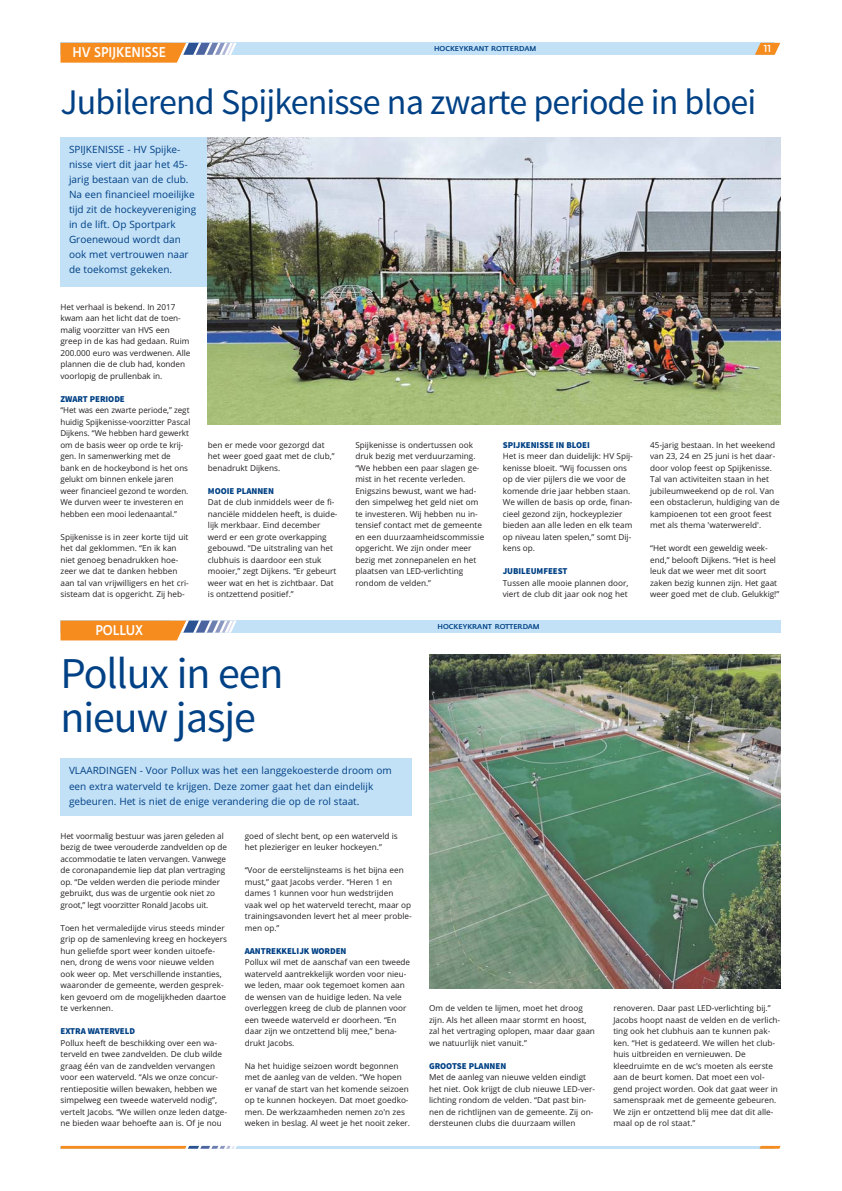
<style>
.page{position:relative;width:842px;height:1191px;background:#fff}
.page>*{position:absolute;margin:0;border:0;box-sizing:border-box;transform-origin:0 0}
.t1{font:44px/44px "Source Sans Pro";letter-spacing:-.025em;color:#004185}
.t2{font:36px "Source Sans Pro";letter-spacing:-.025em;color:#004185}
.t3{font:500 14px "Fedra Sans";color:#fff;scale:.85 1}
.t4{font:10px/15px "Open Sans";color:#004185}
.t5{font:500 10px "Fedra Sans";color:#fff;scale:.9 1}
.t6{font:900 9px "Source Sans Pro";letter-spacing:-.005em;color:#004185}
.t7{font:8.2px/11.5px "Open Sans";color:#231f20}
.t8{font:500 7px "Fedra Sans";color:#004185}
</style>
<div class="page">
<hr style="left:61px;top:1145px;width:713px;height:3px;background:#c2e0f6">
<svg style="left:61px;top:1145px;width:176px;height:3px"></svg>
<svg style="left:759px;top:1145px;width:22px;height:3px"></svg>
<div style="left:60px;top:43px;width:713px;height:12px;background:#c2e0f6"></div>
<svg style="left:60px;top:43px;width:177px;height:20px;background:#e6a15e"></svg>
<svg style="left:755px;top:43px;width:25px;height:12px"></svg>
<div style="left:60px;top:137px;width:148px;height:150px;background:#c2e0f6"></div>
<img style="left:208px;top:137px;width:572px;height:288px">
<div style="left:60px;top:620px;width:720px;height:12px;background:#c2e0f6"></div>
<svg style="left:61px;top:620px;width:176px;height:20px;background:#e4a15f"></svg>
<div style="left:60px;top:758px;width:352px;height:58px;background:#c2e0f6"></div>
<img style="left:429px;top:655px;width:351px;height:333px">
<h3 class="t3" style="left:73px;top:46px;width:111px">HV SPIJKENISSE</h3>
<p class="t5" style="left:764px;top:44px;width:10px">11</p>
<p class="t8" style="left:434px;top:46px;width:104px">HOCKEYKRANT ROTTERDAM</p>
<h2 class="t2" style="left:60px;top:88px;width:697px">Jubilerend Spijkenisse na zwarte periode in bloei</h2>
<p class="t4" style="left:69px;top:143px;width:129px">SPIJKENISSE - HV Spijke&shy;nisse viert dit jaar het 45- jarig bestaan van de club.<br>Na een financieel moeilijke tijd zit de hockeyvereniging in de lift. Op Sportpark<br>Groenewoud wordt dan ook met vertrouwen naar de toekomst gekeken.</p>
<p class="t7" style="left:60px;top:302px;width:131px">Het verhaal is bekend. In 2017 kwam aan het licht dat de toen&shy;malig voorzitter van HVS een greep in de kas had gedaan. Ruim<br>200.000 euro was verdwenen. Alle plannen die de club had, konden voorlopig de prullenbak in.</p>
<p class="t6" style="left:60px;top:395px;width:66px">ZWART PERIODE</p>
<p class="t7" style="left:60px;top:405px;width:131px">“Het was een zwarte periode,” zegt huidig Spijkenisse-voorzitter Pascal<br>Dijkens. “We hebben hard gewerkt om de basis weer op orde te krij&shy;gen. In samenwerking met de bank en de hockeybond is het ons gelukt om binnen enkele jaren weer financieel gezond te worden.<br>We durven weer te investeren en hebben een mooi ledenaantal.”</p>
<p class="t7" style="left:60px;top:532px;width:130px">Spijkenisse is in zeer korte tijd uit het dal geklommen. “En ik kan niet genoeg benadrukken hoe&shy;zeer we dat te danken hebben aan tal van vrijwilligers en het cri&shy;sisteam dat is opgericht. Zij heb-</p>
<h3 class="t3" style="left:95px;top:624px;width:58px">POLLUX</h3>
<p class="t7" style="left:208px;top:440px;width:128px">ben er mede voor gezorgd dat het weer goed gaat met de club,” benadrukt Dijkens.</p>
<p class="t6" style="left:208px;top:487px;width:68px">MOOIE PLANNEN</p>
<p class="t7" style="left:208px;top:497px;width:131px">Dat de club inmiddels weer de fi&shy;nanciële middelen heeft, is duide&shy;lijk merkbaar. Eind december werd er een grote overkapping gebouwd. “De uitstraling van het clubhuis is daardoor een stuk mooier,” zegt Dijkens. “Er gebeurt weer wat en het is zichtbaar. Dat is ontzettend positief.”</p>
<h1 class="t1" style="left:60px;top:655px;width:225px">Pollux in een nieuw jasje</h1>
<p class="t7" style="left:355px;top:440px;width:130px">Spijkenisse is ondertussen ook druk bezig met verduurzaming. “We hebben een paar slagen ge&shy;mist in het recente verleden.<br>Enigszins bewust, want we had&shy;den simpelweg het geld niet om te investeren. Wij hebben nu in&shy;tensief contact met de gemeente en een duurzaamheidscommissie opgericht. We zijn onder meer bezig met zonnepanelen en het plaatsen van LED-verlichting rondom de velden.”</p>
<p class="t6" style="left:503px;top:441px;width:89px">SPIJKENISSE IN BLOEI</p>
<p class="t7" style="left:503px;top:451px;width:132px">Het is meer dan duidelijk: HV Spij&shy;kenisse bloeit. “Wij focussen ons op de vier pijlers die we voor de komende drie jaar hebben staan.<br>We willen de basis op orde, finan&shy;cieel gezond zijn, hockeyplezier bieden aan alle leden en elk team op niveau laten spelen,” somt Dij&shy;kens op.</p>
<p class="t6" style="left:503px;top:568px;width:66px">JUBILEUMFEEST</p>
<p class="t7" style="left:503px;top:578px;width:127px">Tussen alle mooie plannen door, viert de club dit jaar ook nog het</p>
<p class="t8" style="left:438px;top:623px;width:104px">HOCKEYKRANT ROTTERDAM</p>
<p class="t4" style="left:69px;top:764px;width:324px">VLAARDINGEN - Voor Pollux was het een langgekoesterde droom om een extra waterveld te krijgen. Deze zomer gaat het dan eindelijk gebeuren. Het is niet de enige verandering die op de rol staat.</p>
<p class="t7" style="left:650px;top:440px;width:131px">45-jarig bestaan. In het weekend van 23, 24 en 25 juni is het daar&shy;door volop feest op Spijkenisse.<br>Tal van activiteiten staan in het jubileumweekend op de rol. Van een obstaclerun, huldiging van de kampioenen tot een groot feest met als thema 'waterwereld'.</p>
<p class="t7" style="left:650px;top:543px;width:131px">“Het wordt een geweldig week&shy;end,” belooft Dijkens. “Het is heel leuk dat we weer met dit soort zaken bezig kunnen zijn. Het gaat weer goed met de club. Gelukkig!”</p>
<p class="t7" style="left:60px;top:831px;width:168px">Het voormalig bestuur was jaren geleden al bezig de twee verouderde zandvelden op de accommodatie te laten vervangen. Vanwege de coronapandemie liep dat plan vertraging op. “De velden werden die periode minder gebruikt, dus was de urgentie ook niet zo groot,” legt voorzitter Ronald Jacobs uit.</p>
<p class="t7" style="left:60px;top:923px;width:168px">Toen het vermaledijde virus steeds minder grip op de samenleving kreeg en hockeyers hun geliefde sport weer konden uitoefe&shy;nen, drong de wens voor nieuwe velden ook weer op. Met verschillende instanties, waaronder de gemeente, werden gesprek&shy;ken gevoerd om de mogelijkheden daartoe te verkennen.</p>
<p class="t6" style="left:60px;top:1028px;width:76px">EXTRA WATERVELD</p>
<p class="t7" style="left:60px;top:1038px;width:168px">Pollux heeft de beschikking over een wa&shy;terveld en twee zandvelden. De club wilde graag één van de zandvelden vervangen voor een waterveld. “Als we onze concur&shy;rentiepositie willen bewaken, hebben we simpelweg een tweede waterveld nodig”, vertelt Jacobs. “We willen onze leden datge&shy;ne bieden waar behoefte aan is. Of je nou</p>
<p class="t7" style="left:245px;top:831px;width:154px">goed of slecht bent, op een waterveld is het plezieriger en leuker hockeyen.”</p>
<p class="t7" style="left:245px;top:865px;width:169px">“Voor de eerstelijnsteams is het bijna een must,” gaat Jacobs verder. “Heren 1 en dames 1 kunnen voor hun wedstrijden vaak wel op het waterveld terecht, maar op trainingsavonden levert het al meer proble&shy;men op.”</p>
<p class="t6" style="left:245px;top:947px;width:103px">AANTREKKELIJK WORDEN</p>
<p class="t7" style="left:245px;top:957px;width:167px">Pollux wil met de aanschaf van een tweede waterveld aantrekkelijk worden voor nieu&shy;we leden, maar ook tegemoet komen aan de wensen van de huidige leden. Na vele overleggen kreeg de club de plannen voor een tweede waterveld er doorheen. “En daar zijn we ontzettend blij mee,” bena&shy;drukt Jacobs.</p>
<p class="t7" style="left:245px;top:1061px;width:167px">Na het huidige seizoen wordt begonnen met de aanleg van de velden. “We hopen er vanaf de start van het komende seizoen op te kunnen hockeyen. Dat moet goedko&shy;men. De werkzaamheden nemen zo'n zes weken in beslag. Al weet je het nooit zeker.</p>
<p class="t7" style="left:429px;top:1003px;width:167px">Om de velden te lijmen, moet het droog zijn. Als het alleen maar stormt en hoost, zal het vertraging oplopen, maar daar gaan we natuurlijk niet vanuit.”</p>
<p class="t6" style="left:429px;top:1062px;width:79px">GROOTSE PLANNEN</p>
<p class="t7" style="left:429px;top:1072px;width:168px">Met de aanleg van nieuwe velden eindigt het niet. Ook krijgt de club nieuwe LED-ver&shy;lichting rondom de velden. “Dat past bin&shy;nen de richtlijnen van de gemeente. Zij on&shy;dersteunen clubs die duurzaam willen</p>
<p class="t7" style="left:613px;top:1003px;width:168px">renoveren. Daar past LED-verlichting bij.” Jacobs hoopt naast de velden en de verlich&shy;ting ook het clubhuis aan te kunnen pak&shy;ken. “Het is gedateerd. We willen het club&shy;huis uitbreiden en vernieuwen. De kleedruimte en de wc's moeten als eerste aan de beurt komen. Dat moet een vol&shy;gend project worden. Ook dat gaat weer in samenspraak met de gemeente gebeuren.<br>We zijn er ontzettend blij mee dat dit alle&shy;maal op de rol staat.”</p>
</div>
